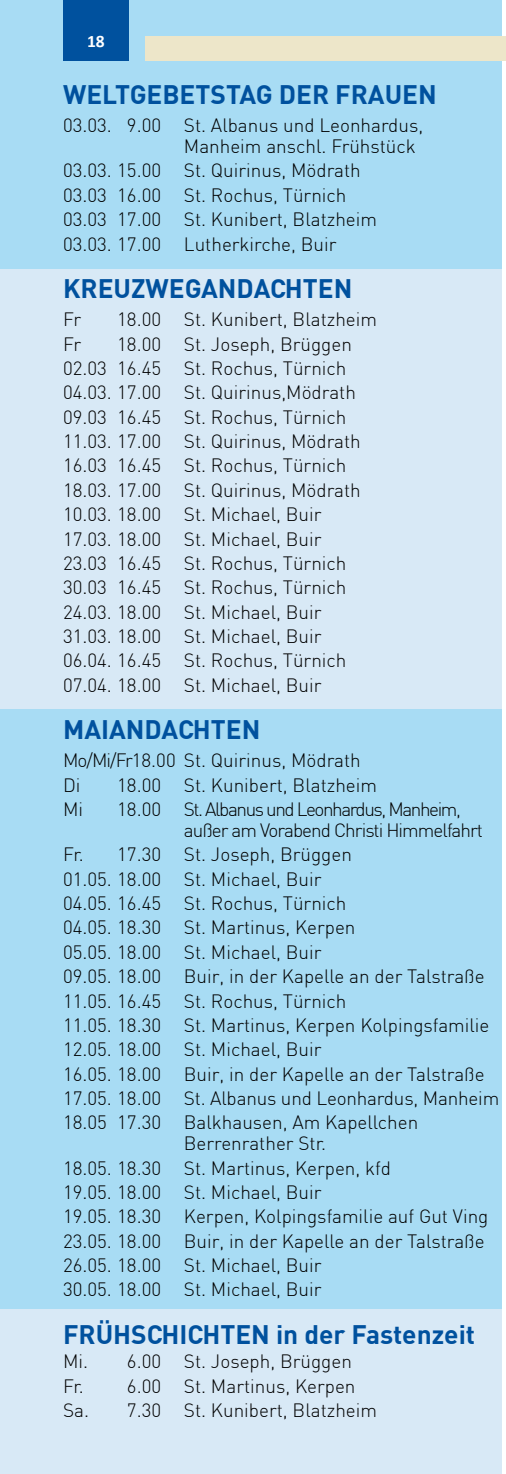
<style>
.page{position:relative;width:506px;height:1474px;background:#fff}
.page>*{position:absolute;margin:0;border:0;box-sizing:border-box;transform-origin:0 0}
.t1{font:700 26.25px "DIN";color:#00519e}
.t2{font:300 18.9px/24.3px "DIN";color:#000}
.t3{font:300 18.9px/20.7px "DIN";letter-spacing:-.06em;color:#000}
.t4{font:700 17.5px "Calibri";color:#fff}
</style>
<div class="page">
<div style="left:0;top:0;width:501px;height:1473px;background:#d8e9f6"></div>
<div style="left:0;top:0;width:501px;height:268px;background:#a8dcf4"></div>
<div style="left:0;top:709px;width:501px;height:599px;background:#a8dcf4"></div>
<div style="left:63px;top:0;width:66px;height:60px;background:#00519e"></div>
<div style="left:145px;top:36px;width:361px;height:25px;background:#ede6c9"></div>
<p class="t4" style="left:87px;top:30px;width:19px">18</p>
<h1 class="t1" style="left:63px;top:78px;width:375px">WELTGEBETSTAG DER FRAUEN</h1>
<p class="t2" style="left:184px;top:115px;width:241px;line-height:20.7px;text-indent:-121px">03.03. 9.00 St. Albanus und Leonhardus,<br>Manheim anschl. Frühstück</p>
<p class="t2" style="left:63px;top:158px;width:315px">03.03. 15.00 St. Quirinus, Mödrath 03.03 16.00 St. Rochus, Türnich 03.03 17.00 St. Kunibert, Blatzheim 03.03. 17.00 Lutherkirche, Buir</p>
<h1 class="t1" style="left:63px;top:271px;width:291px">KREUZWEGANDACHTEN</h1>
<p class="t2" style="left:63px;top:307px;width:20px">Fr</p>
<p class="t2" style="left:117px;top:307px;width:261px">18.00 St. Kunibert, Blatzheim</p>
<p class="t2" style="left:63px;top:331px;width:20px">Fr</p>
<p class="t2" style="left:63px;top:331px;width:299px;text-indent:54px">18.00 St. Joseph, Brüggen<br>02.03 16.45 St. Rochus, Türnich<br>04.03. 17.00 St. Quirinus,Mödrath<br>09.03 16.45 St. Rochus, Türnich<br>11.03. 17.00 St. Quirinus, Mödrath<br>16.03 16.45 St. Rochus, Türnich<br>18.03. 17.00 St. Quirinus, Mödrath<br>10.03. 18.00 St. Michael, Buir<br>17.03. 18.00 St. Michael, Buir<br>23.03 16.45 St. Rochus, Türnich<br>30.03 16.45 St. Rochus, Türnich<br>24.03. 18.00 St. Michael, Buir<br>31.03. 18.00 St. Michael, Buir<br>06.04. 16.45 St. Rochus, Türnich<br>07.04. 18.00 St. Michael, Buir</p>
<h1 class="t1" style="left:63px;top:712px;width:199px">MAIANDACHTEN</h1>
<p class="t2" style="left:63px;top:748px;width:299px">Mo/Mi/Fr18.00 St. Quirinus, Mödrath<br>Di</p>
<p class="t2" style="left:117px;top:772px;width:261px">18.00 St. Kunibert, Blatzheim</p>
<p class="t2" style="left:63px;top:797px;width:22px">Mi</p>
<p class="t3" style="left:184px;top:799px;width:300px;text-indent:-67px">18.00 St. Albanus und Leonhardus, Manheim, außer am Vorabend Christi Himmelfahrt</p>
<p class="t2" style="left:63px;top:842px;width:437px">Fr. 17.30 St. Joseph, Brüggen<br>01.05. 18.00 St. Michael, Buir<br>04.05. 16.45 St. Rochus, Türnich<br>04.05. 18.30 St. Martinus, Kerpen<br>05.05. 18.00 St. Michael, Buir<br>09.05. 18.00 Buir, in der Kapelle an der Talstraße 11.05. 16.45 St. Rochus, Türnich<br>11.05. 18.30 St. Martinus, Kerpen Kolpingsfamilie 12.05. 18.00 St. Michael, Buir<br>16.05. 18.00 Buir, in der Kapelle an der Talstraße 17.05. 18.00 St. Albanus und Leonhardus, Manheim 18.05 17.30 Balkhausen, Am Kapellchen</p>
<p class="t2" style="left:63px;top:1130px;width:427px;text-indent:121px">Berrenrather Str.<br>18.05. 18.30 St. Martinus, Kerpen, kfd<br>19.05. 18.00 St. Michael, Buir<br>19.05. 18.30 Kerpen, Kolpingsfamilie auf Gut Ving 23.05. 18.00 Buir, in der Kapelle an der Talstraße 26.05. 18.00 St. Michael, Buir<br>30.05. 18.00 St. Michael, Buir</p>
<h1 class="t1" style="left:63px;top:1317px;width:413px">FRÜHSCHICHTEN in der Fastenzeit</h1>
<p class="t2" style="left:63px;top:1349px;width:315px">Mi. 6.00 St. Joseph, Brüggen<br>Fr. 6.00 St. Martinus, Kerpen<br>Sa. 7.30 St. Kunibert, Blatzheim</p>
</div>
